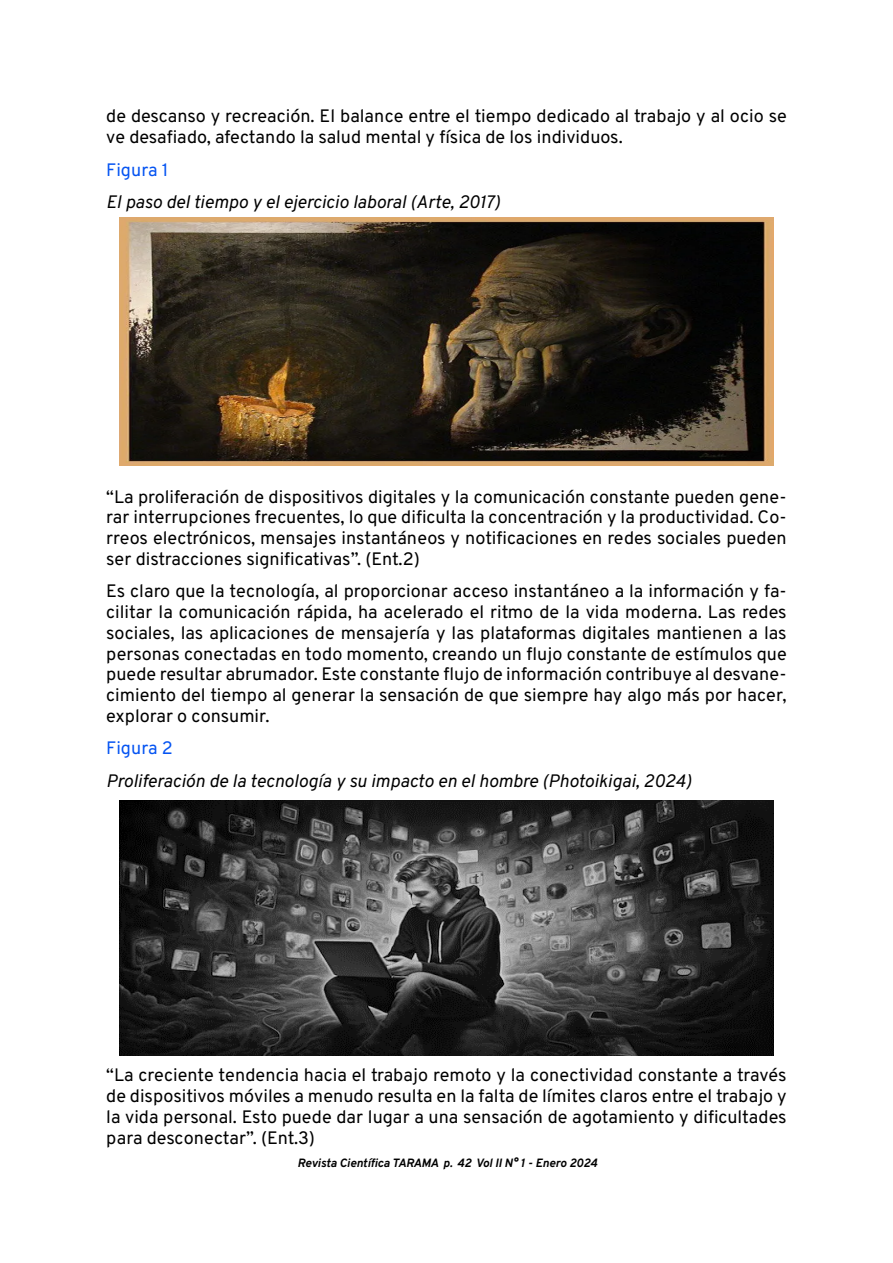
<style>
.page{position:relative;width:893px;height:1263px;background:#fff}
.page>*{position:absolute;margin:0;border:0;box-sizing:border-box;transform-origin:0 0}
.t1{font:18px/20.7px "Overpass";color:#000;text-align:justify}
.t2{font:italic 18px "Overpass";color:#000}
.t3{font:18px "Overpass";color:#0554f2}
.t4{font:italic 12px "Overpass";letter-spacing:-.005em;color:#000}
</style>
<div class="page">
<img style="left:120px;top:218px;width:653px;height:248px">
<img style="left:120px;top:800px;width:653px;height:255px">
<p class="t1" style="left:106px;top:105px;width:682px">de descanso y recreación. El balance entre el tiempo dedicado al trabajo y al ocio se ve desafiado, afectando la salud mental y física de los individuos.</p>
<p class="t3" style="left:106px;top:155px;width:64px">Figura 1</p>
<p class="t2" style="left:106px;top:188px;width:395px">El paso del tiempo y el ejercicio laboral (Arte, 2017)</p>
<p class="t1" style="left:106px;top:485px;width:682px">“La proliferación de dispositivos digitales y la comunicación constante pueden gene&shy;rar interrupciones frecuentes, lo que dificulta la concentración y la productividad. Co&shy;rreos electrónicos, mensajes instantáneos y notificaciones en redes sociales pueden ser distracciones significativas”. (Ent.2)</p>
<p class="t1" style="left:106px;top:580px;width:682px">Es claro que la tecnología, al proporcionar acceso instantáneo a la información y fa&shy;cilitar la comunicación rápida, ha acelerado el ritmo de la vida moderna. Las redes sociales, las aplicaciones de mensajería y las plataformas digitales mantienen a las personas conectadas en todo momento, creando un flujo constante de estímulos que puede resultar abrumador. Este constante flujo de información contribuye al desvane&shy;cimiento del tiempo al generar la sensación de que siempre hay algo más por hacer, explorar o consumir.</p>
<p class="t3" style="left:106px;top:734px;width:68px">Figura 2</p>
<p class="t2" style="left:106px;top:766px;width:587px">Proliferación de la tecnología y su impacto en el hombre (Photoikigai, 2024)</p>
<p class="t1" style="left:106px;top:1064px;width:682px">“La creciente tendencia hacia el trabajo remoto y la conectividad constante a través de dispositivos móviles a menudo resulta en la falta de límites claros entre el trabajo y la vida personal. Esto puede dar lugar a una sensación de agotamiento y dificultades para desconectar”. (Ent.3)</p>
<p class="t4" style="left:298px;top:1153px;width:301px">Revista Científica TARAMA p. 42 Vol II N° 1 - Enero 2024</p>
</div>
